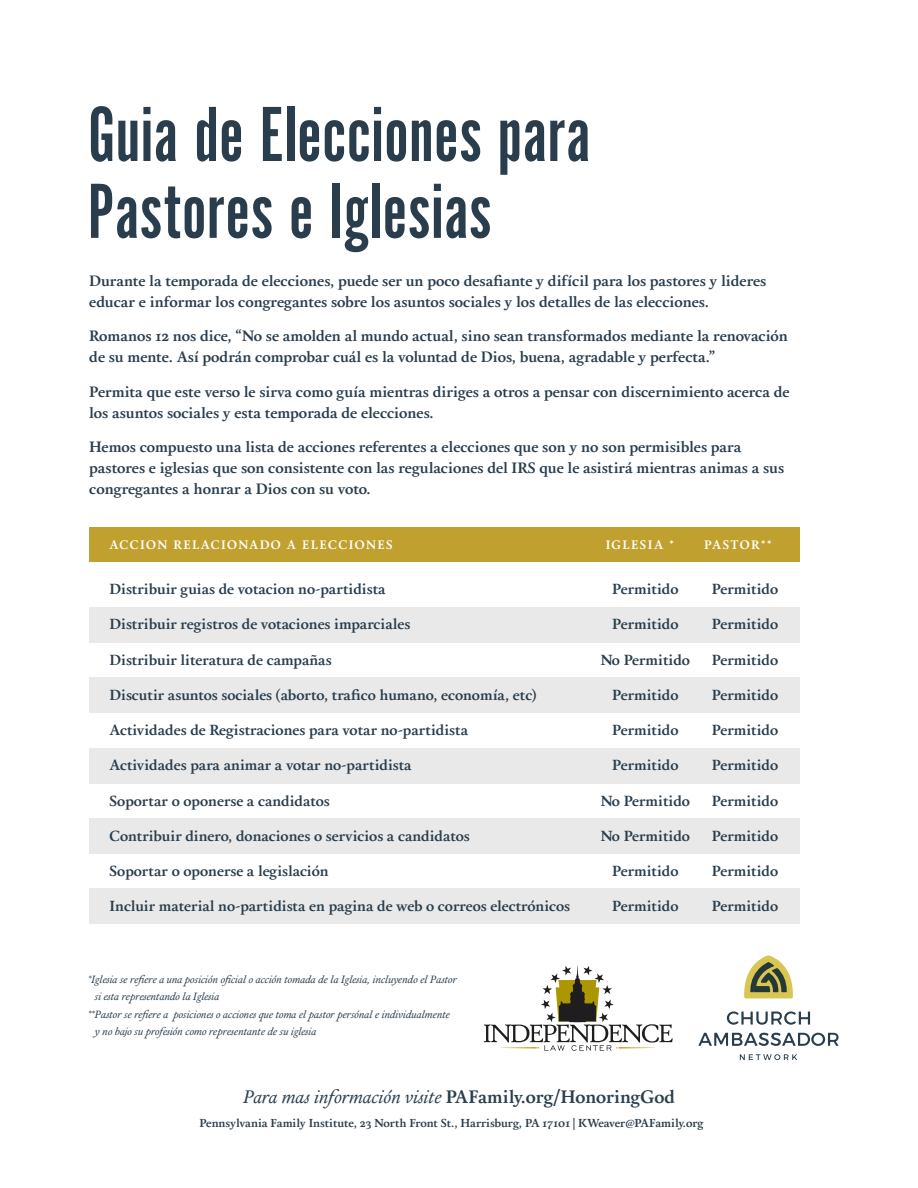
<style>
.page{position:relative;width:918px;height:1188px;background:#fff}
.page>*{position:absolute;margin:0;border:0;box-sizing:border-box;transform-origin:0 0}
.t1{font:81.15px/76.8px "Alternate Got No 1 D";color:#293d4c}
.t2{font:italic 18px "Calendas Plus";color:#293d4c}
.t3{font:700 15px/21px "Calendas Plus";color:#293d4c}
.t4{font:700 14.7px "Calendas Plus";color:#293d4c}
.t5{font:700 12.3px "Calendas Plus";letter-spacing:.12em;color:#fff}
.t6{font:700 11.55px "Calendas Plus";color:#293d4c}
.t7{font:italic 10.5px/17.2px "Calendas Plus";color:#293d4c}
.s1{font-weight:700;font-style:normal}
</style>
<div class="page">
<div style="left:89px;top:528px;width:711px;height:34px;background:#c0a02e"></div>
<div style="left:89px;top:607px;width:711px;height:36px;background:#e9e9e9"></div>
<div style="left:89px;top:748px;width:711px;height:35px;background:#e9e9e9"></div>
<div style="left:89px;top:678px;width:711px;height:35px;background:#e9e9e9"></div>
<div style="left:89px;top:818px;width:711px;height:35px;background:#e9e9e9"></div>
<div style="left:89px;top:889px;width:711px;height:35px;background:#e9e9e9"></div>
<svg style="left:740px;top:1054px;width:57px;height:6px"></svg>
<svg style="left:727px;top:1011px;width:83px;height:14px"></svg>
<svg style="left:698px;top:1033px;width:141px;height:13px"></svg>
<svg style="left:744px;top:955px;width:49px;height:43px"></svg>
<svg style="left:484px;top:965px;width:189px;height:86px"></svg>
<p class="t1" style="left:88px;top:98px;width:504px">Guia de Elecciones para<br>Pastores e Iglesias</p>
<p class="t3" style="left:89px;top:269px;width:679px">Durante la temporada de elecciones, puede ser un poco desafiante y difícil para los pastores y lideres educar e informar los congregantes sobre los asuntos sociales y los detalles de las elecciones.</p>
<p class="t3" style="left:89px;top:325px;width:700px">Romanos 12 nos dice, “No se amolden al mundo actual, sino sean transformados mediante la renovación de su mente. Así podrán comprobar cuál es la voluntad de Dios, buena, agradable y perfecta.”</p>
<p class="t3" style="left:89px;top:380px;width:702px">Permita que este verso le sirva como guía mientras diriges a otros a pensar con discernimiento acerca de los asuntos sociales y esta temporada de elecciones.</p>
<p class="t3" style="left:89px;top:436px;width:696px">Hemos compuesto una lista de acciones referentes a elecciones que son y no son permisibles para pastores e iglesias que son consistente con las regulaciones del IRS que le asistirá mientras animas a sus congregantes a honrar a Dios con su voto.</p>
<p class="t5" style="left:110px;top:536px;width:284px">ACCION RELACIONADO A ELECCIONES</p>
<p class="t5" style="left:606px;top:536px;width:70px">IGLESIA *</p>
<p class="t5" style="left:704px;top:536px;width:69px">PASTOR**</p>
<p class="t4" style="left:110px;top:578px;width:278px">Distribuir guias de votacion no-partidista</p>
<p class="t4" style="left:110px;top:614px;width:302px">Distribuir registros de votaciones imparciales</p>
<p class="t4" style="left:110px;top:649px;width:224px">Distribuir literatura de campañas</p>
<p class="t4" style="left:110px;top:684px;width:428px">Discutir asuntos sociales (aborto, trafico humano, economía, etc)</p>
<p class="t4" style="left:110px;top:719px;width:360px">Actividades de Registraciones para votar no-partidista</p>
<p class="t4" style="left:110px;top:755px;width:304px">Actividades para animar a votar no-partidista</p>
<p class="t4" style="left:110px;top:790px;width:222px">Soportar o oponerse a candidatos</p>
<p class="t4" style="left:110px;top:825px;width:362px">Contribuir dinero, donaciones o servicios a candidatos</p>
<p class="t4" style="left:110px;top:860px;width:221px">Soportar o oponerse a legislación</p>
<p class="t4" style="left:110px;top:896px;width:462px">Incluir material no-partidista en pagina de web o correos electrónicos</p>
<p class="t4" style="left:612px;top:578px;width:68px">Permitido</p>
<p class="t4" style="left:612px;top:614px;width:68px">Permitido</p>
<p class="t4" style="left:601px;top:649px;width:91px">No Permitido</p>
<p class="t4" style="left:612px;top:684px;width:68px">Permitido</p>
<p class="t4" style="left:612px;top:719px;width:68px">Permitido</p>
<p class="t4" style="left:612px;top:755px;width:68px">Permitido</p>
<p class="t4" style="left:601px;top:790px;width:91px">No Permitido</p>
<p class="t4" style="left:601px;top:825px;width:91px">No Permitido</p>
<p class="t4" style="left:612px;top:860px;width:68px">Permitido</p>
<p class="t4" style="left:612px;top:896px;width:68px">Permitido</p>
<p class="t4" style="left:712px;top:578px;width:68px">Permitido</p>
<p class="t4" style="left:712px;top:614px;width:68px">Permitido</p>
<p class="t4" style="left:712px;top:649px;width:68px">Permitido</p>
<p class="t4" style="left:712px;top:684px;width:68px">Permitido</p>
<p class="t4" style="left:712px;top:719px;width:68px">Permitido</p>
<p class="t4" style="left:712px;top:755px;width:68px">Permitido</p>
<p class="t4" style="left:712px;top:790px;width:68px">Permitido</p>
<p class="t4" style="left:712px;top:825px;width:68px">Permitido</p>
<p class="t4" style="left:712px;top:860px;width:68px">Permitido</p>
<p class="t4" style="left:712px;top:896px;width:68px">Permitido</p>
<p class="t7" style="left:95px;top:970px;width:364px;text-indent:-7px">*Iglesia se refiere a una posición oficial o acción tomada de la Iglesia, incluyendo el Pastor si esta representando la Iglesia</p>
<p class="t7" style="left:95px;top:1005px;width:357px;text-indent:-7px">**Pastor se refiere a posiciones o acciones que toma el pastor persónal e individualmente y no bajo su profesión como representante de su iglesia</p>
<p class="t2" style="left:243px;top:1084px;width:434px">Para mas información visite <span class="s1">PAFamily.org/HonoringGod</span></p>
<p class="t6" style="left:199px;top:1114px;width:506px">Pennsylvania Family Institute, 23 North Front St., Harrisburg, PA 17101 | KWeaver@PAFamily.org</p>
</div>
